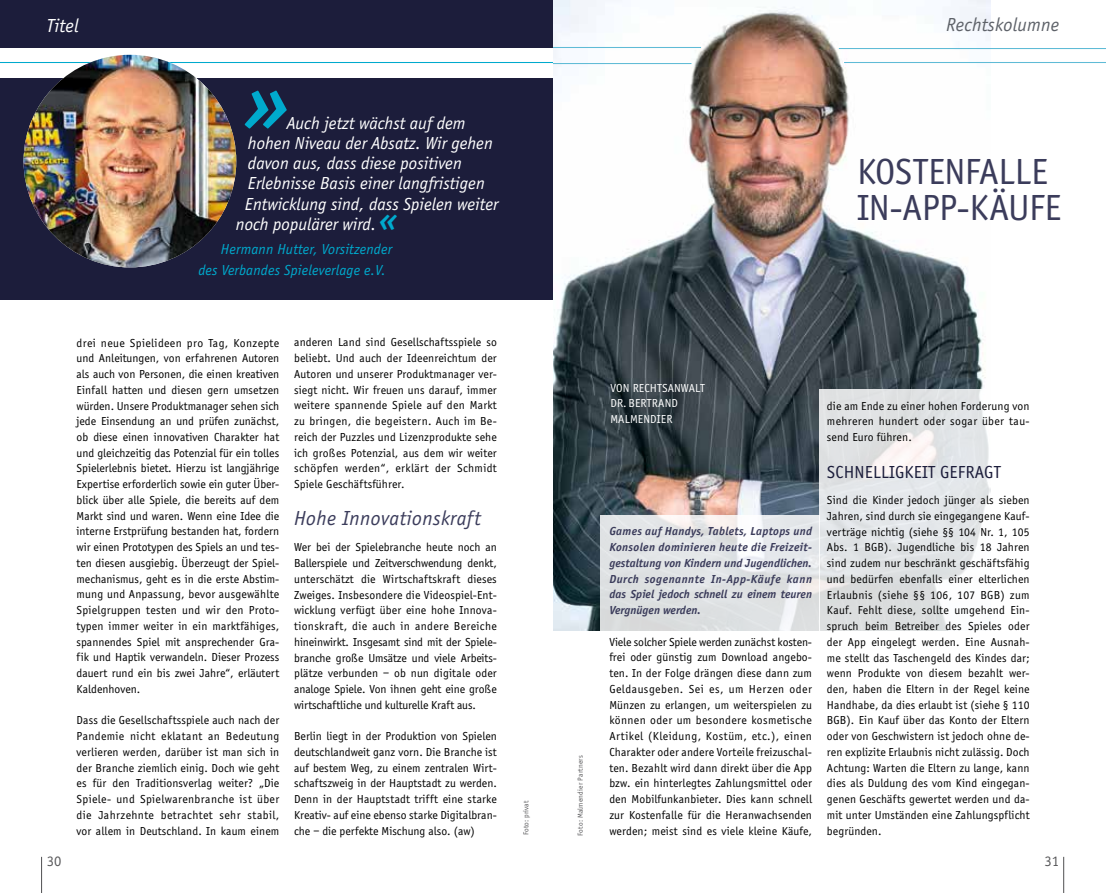
<style>
.page{position:relative;width:1106px;height:893px;background:#fff}
.page>*{position:absolute;margin:0;border:0;box-sizing:border-box;transform-origin:0 0}
.t1{font:italic 700 78px "Officina Sans EF";color:#00aacd}
.t2{font:37.5px/36px "Officina Sans EF";letter-spacing:-.01em;color:#3b3c5b}
.t3{font:italic 21px "Officina Sans EF";letter-spacing:.02em;color:#3b3c5b}
.t4{font:italic 19.5px "Officina Sans EF";letter-spacing:.01em;color:#5e6269}
.t5{font:italic 19.5px "Officina Sans EF";color:#fff}
.t6{font:italic 18px "Officina Sans EF";color:#fff}
.t7{font:18px "Officina Sans EF";color:#1c1d3b}
.t8{font:italic 15px/20.2px "Officina Sans EF";letter-spacing:.01em;color:#00aacd}
.t9{font:15px "Officina Sans EF";color:#58585a}
.t10{font:12px/15.8px "Officina Sans EF";letter-spacing:.01em;color:#000;text-align:justify}
.t11{font:italic 700 12px/15.8px "Officina Sans EF";letter-spacing:.01em;color:#3b3c5b;text-align:justify}
.t12{font:12px/15.8px "Officina Sans EF";letter-spacing:.01em;color:#fff}
.t13{font:7.5px "Officina Sans EF";letter-spacing:.02em;color:#58585a}
.t14{font:7.5px "Officina Sans EF";color:#58585a}
.s1{font-weight:700;font-size:31.5px;color:#00aacd}
</style>
<div class="page">
<hr style="left:41px;top:857px;width:1px;height:36px;background:#58585a">
<hr style="left:1063px;top:857px;width:1px;height:36px;background:#58585a">
<img style="left:553px;top:0;width:437px;height:630px">
<div style="left:0;top:0;width:553px;height:47px;background:#1c1d3b"></div>
<div style="left:0;top:78px;width:553px;height:221px;background:#1c1d3b"></div>
<hr style="left:0;top:62px;width:553px;height:1px;background:#00aacd">
<img style="left:24px;top:55px;width:212px;height:212px;border-radius:106px">
<svg style="left:600px;top:515px;width:219px;height:116px;background:#e2e4e6"></svg>
<svg style="left:819px;top:390px;width:172px;height:241px;fill:#e1e4e6"></svg>
<hr style="left:844px;top:62px;width:262px;height:1px;background:#5fbbd6">
<hr style="left:553px;top:63px;width:138px;height:1px;background:#5fbbd6">
<hr style="left:838px;top:48px;width:268px;height:1px;background:#5fbbd6">
<hr style="left:553px;top:47px;width:148px;height:1px;background:#5fbbd6">
<h3 class="t5" style="left:47px;top:15px;width:34px">Titel</h3>
<h1 class="t1" style="left:245px;top:57px;width:46px">»</h1>
<h3 class="t6" style="left:287px;top:113px;width:180px">Auch jetzt wächst auf dem</h3>
<h3 class="t6" style="left:248px;top:133px;width:246px">hohen Niveau der Absatz. Wir gehen</h3>
<h3 class="t6" style="left:248px;top:153px;width:215px">davon aus, dass diese positiven</h3>
<h3 class="t6" style="left:248px;top:174px;width:238px">Erlebnisse Basis einer langfristigen</h3>
<h3 class="t6" style="left:245px;top:194px;width:256px">Entwicklung sind, dass Spielen weiter</h3>
<h3 class="t6" style="left:236px;top:214px;width:163px">noch populärer wird. <span class="s1">«</span></h3>
<p class="t8" style="left:198px;top:240px;width:196px;text-indent:22px">Hermann Hutter, Vorsitzender des Verbandes Spieleverlage e.V.</p>
<p class="t10" style="left:77px;top:335px;width:204px">drei neue Spielideen pro Tag, Konzepte und Anleitungen, von erfahrenen Autoren als auch von Personen, die einen kreativen Einfall hatten und diesen gern umsetzen würden. Unsere Produktmanager sehen sich jede Einsendung an und prüfen zunächst, ob diese einen innovativen Charakter hat und gleichzeitig das Potenzial für ein tolles Spielerlebnis bietet. Hierzu ist langjährige Expertise erforderlich sowie ein guter Über&shy;blick über alle Spiele, die bereits auf dem Markt sind und waren. Wenn eine Idee die interne Erstprüfung bestanden hat, fordern wir einen Prototypen des Spiels an und tes&shy;ten diesen ausgiebig. Überzeugt der Spiel&shy;mechanismus, geht es in die erste Abstim&shy;mung und Anpassung, bevor ausgewählte Spielgruppen testen und wir den Proto&shy;typen immer weiter in ein marktfähiges, spannendes Spiel mit ansprechender Gra&shy;fik und Haptik verwandeln. Dieser Prozess dauert rund ein bis zwei Jahre“, erläutert Kaldenhoven.</p>
<p class="t10" style="left:77px;top:713px;width:204px">Dass die Gesellschaftsspiele auch nach der Pandemie nicht eklatant an Bedeutung verlieren werden, darüber ist man sich in der Branche ziemlich einig. Doch wie geht es für den Traditionsverlag weiter? „Die Spiele- und Spielwarenbranche ist über die Jahrzehnte betrachtet sehr stabil, vor allem in Deutschland. In kaum einem</p>
<p class="t10" style="left:294px;top:335px;width:204px">anderen Land sind Gesellschaftsspiele so beliebt. Und auch der Ideenreichtum der Autoren und unserer Produktmanager ver&shy;siegt nicht. Wir freuen uns darauf, immer weitere spannende Spiele auf den Markt zu bringen, die begeistern. Auch im Be&shy;reich der Puzzles und Lizenzprodukte sehe ich großes Potenzial, aus dem wir weiter schöpfen werden“, erklärt der Schmidt Spiele Geschäftsführer.</p>
<h3 class="t3" style="left:294px;top:507px;width:189px">Hohe Innovationskraft</h3>
<p class="t10" style="left:294px;top:540px;width:204px">Wer bei der Spielebranche heute noch an Ballerspiele und Zeitverschwendung denkt, unterschätzt die Wirtschaftskraft dieses Zweiges. Insbesondere die Videospiel-Ent&shy;wicklung verfügt über eine hohe Innova&shy;tionskraft, die auch in andere Bereiche hineinwirkt. Insgesamt sind mit der Spiele&shy;branche große Umsätze und viele Arbeits&shy;plätze verbunden – ob nun digitale oder analoge Spiele. Von ihnen geht eine große wirtschaftliche und kulturelle Kraft aus.</p>
<p class="t10" style="left:294px;top:728px;width:204px">Berlin liegt in der Produktion von Spielen deutschlandweit ganz vorn. Die Branche ist auf bestem Weg, zu einem zentralen Wirt&shy;schaftszweig in der Hauptstadt zu werden.<br>Denn in der Hauptstadt trifft eine starke Kreativ- auf eine ebenso starke Digitalbran&shy;che – die perfekte Mischung also. (aw)</p>
<p class="t14" style="left:522px;top:835px;width:35px;rotate:-90deg">Foto: privat</p>
<h3 class="t4" style="left:946px;top:14px;width:114px">Rechtskolumne</h3>
<h2 class="t2" style="left:857px;top:154px;width:169px">Kostenfalle<br>In -App-Käufe</h2>
<p class="t13" style="left:576px;top:836px;width:82px;rotate:-90deg">Foto: Malmendier Partners</p>
<p class="t12" style="left:610px;top:380px;width:36px">Von Rechtsanwalt<br>Dr. Bertrand<br>Malmendier</p>
<p class="t11" style="left:609px;top:524px;width:204px">Games auf Handys, Tablets, Laptops und Konsolen dominieren heute die Freizeit&shy;gestaltung von Kindern und Jugendlichen.<br>Durch sogenannte In-App-Käufe kann das Spiel jedoch schnell zu einem teuren Vergnügen werden.</p>
<p class="t10" style="left:609px;top:634px;width:204px">Viele solcher Spiele werden zunächst kosten&shy;frei oder günstig zum Download angebo&shy;ten. In der Folge drängen diese dann zum Geldausgeben. Sei es, um Herzen oder Münzen zu erlangen, um weiterspielen zu können oder um besondere kosmetische Artikel (Kleidung, Kostüm, etc.), einen Charakter oder andere Vorteile freizuschal&shy;ten. Bezahlt wird dann direkt über die App bzw. ein hinterlegtes Zahlungsmittel oder den Mobilfunkanbieter. Dies kann schnell zur Kostenfalle für die Heranwachsenden werden; meist sind es viele kleine Käufe,</p>
<p class="t10" style="left:827px;top:398px;width:204px">die am Ende zu einer hohen Forderung von mehreren hundert oder sogar über tau&shy;send Euro führen.</p>
<h3 class="t7" style="left:827px;top:462px;width:18px">Schnelligkeit</h3>
<h3 class="t7" style="left:940px;top:462px;width:10px">gefragt</h3>
<p class="t10" style="left:827px;top:492px;width:204px">Sind die Kinder jedoch jünger als sieben Jahren, sind durch sie eingegangene Kauf&shy;verträge nichtig (siehe §§ 104 Nr. 1, 105<br>Abs. 1 BGB). Jugendliche bis 18 Jahren sind zudem nur beschränkt geschäftsfähig und bedürfen ebenfalls einer elterlichen Erlaubnis (siehe §§ 106, 107 BGB) zum Kauf. Fehlt diese, sollte umgehend Ein&shy;spruch beim Betreiber des Spieles oder der App eingelegt werden. Eine Ausnah&shy;me stellt das Taschengeld des Kindes dar; wenn Produkte von diesem bezahlt wer&shy;den, haben die Eltern in der Regel keine Handhabe, da dies erlaubt ist (siehe § 110<br>BGB). Ein Kauf über das Konto der Eltern oder von Geschwistern ist jedoch ohne de&shy;ren explizite Erlaubnis nicht zulässig. Doch Achtung: Warten die Eltern zu lange, kann dies als Duldung des vom Kind eingegan&shy;genen Geschäfts gewertet werden und da&shy;mit unter Umständen eine Zahlungspflicht begründen.</p>
<p class="t9" style="left:47px;top:853px;width:16px">30</p>
<p class="t9" style="left:1044px;top:853px;width:16px">31</p>
</div>
